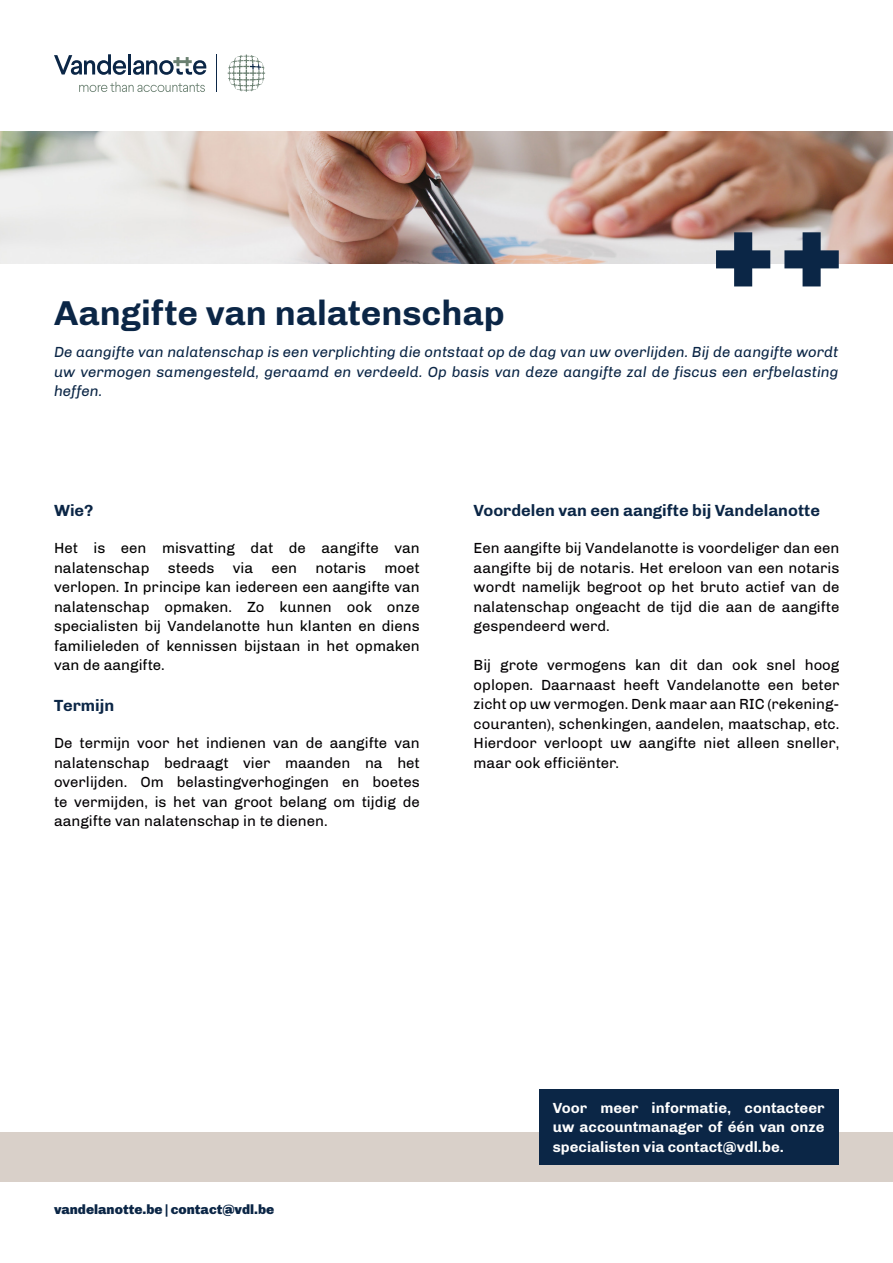
<style>
.page{position:relative;width:893px;height:1263px;background:#fff}
.page>*{position:absolute;margin:0;border:0;box-sizing:border-box;transform-origin:0 0}
.Titel{font:700 35.4px "Chivo";color:#0b2646}
.Ondertitel{font:700 16.5px "Chivo";color:#0b2646}
.Copy{font:15px/19.5px "Chivo";color:#030003;text-align:justify}
.Copy-2{font:15px/19.5px "Chivo";color:#000001;text-align:justify}
.Inleiding{font:italic 15px/19.5px "Chivo";color:#0b2646;text-align:justify}
.Kader{font:700 15px/19.5px "Chivo";color:#fff;text-align:justify}
.t1{font:900 13.5px "Chivo";color:#0b2646}
</style>
<div class="page">
<svg style="left:228px;top:54px;width:38px;height:38px"></svg>
<svg style="left:79px;top:82px;width:126px;height:10px"></svg>
<svg style="left:54px;top:54px;width:72px;height:21px"></svg>
<hr style="left:128px;top:54px;width:3px;height:20px;background:#0b2646">
<svg style="left:133px;top:57px;width:73px;height:18px"></svg>
<hr style="left:217px;top:54px;width:1px;height:38px;background:#0b2646">
<div style="left:0;top:1132px;width:893px;height:50px;background:#d9d0c9"></div>
<img style="left:0;top:132px;width:893px;height:132px">
<svg style="left:784px;top:232px;width:55px;height:54px"></svg>
<svg style="left:716px;top:232px;width:54px;height:54px"></svg>
<div style="left:539px;top:1089px;width:299px;height:76px;background:#0b2646"></div>
<p class="Titel" style="left:54px;top:292px;width:452px">Aangifte van nalatenschap</p>
<p class="Inleiding" style="left:54px;top:343px;width:786px">De aangifte van nalatenschap is een verplichting die ontstaat op de dag van uw overlijden. Bij de aangifte wordt uw vermogen samengesteld, geraamd en verdeeld. Op basis van deze aangifte zal de fiscus een erfbelasting heffen.</p>
<p class="Ondertitel" style="left:54px;top:500px;width:41px">Wie?</p>
<p class="Copy-2" style="left:54px;top:538px;width:367px">Het is een misvatting dat de aangifte van nalatenschap steeds via een notaris moet verlopen. In principe kan iedereen een aangifte van nalatenschap opmaken. Zo kunnen ook onze specialisten bij Vandelanotte hun klanten en diens familieleden of kennissen bijstaan in het opmaken van de aangifte.</p>
<p class="Ondertitel" style="left:54px;top:695px;width:62px">Termijn</p>
<p class="Copy" style="left:54px;top:733px;width:367px">De termijn voor het indienen van de aangifte van nalatenschap bedraagt vier maanden na het overlijden. Om belastingverhogingen en boetes te vermijden, is het van groot belang om tijdig de aangifte van nalatenschap in te dienen.</p>
<p class="Ondertitel" style="left:474px;top:500px;width:348px">Voordelen van een aangifte bij Vandelanotte</p>
<p class="Copy" style="left:474px;top:538px;width:367px">Een aangifte bij Vandelanotte is voordeliger dan een aangifte bij de notaris. Het ereloon van een notaris wordt namelijk begroot op het bruto actief van de nalatenschap ongeacht de tijd die aan de aangifte gespendeerd werd.</p>
<p class="Copy" style="left:474px;top:655px;width:367px">Bij grote vermogens kan dit dan ook snel hoog oplopen. Daarnaast heeft Vandelanotte een beter zicht op uw vermogen. Denk maar aan RIC (rekening&shy;couranten), schenkingen, aandelen, maatschap, etc.<br>Hierdoor verloopt uw aangifte niet alleen sneller, maar ook efficiënter.</p>
<p class="t1" style="left:54px;top:1202px;width:222px">vandelanotte.be | contact@vdl.be</p>
<p class="Kader" style="left:553px;top:1098px;width:273px">Voor meer informatie, contacteer uw accountmanager of één van onze specialisten via contact@vdl.be.</p>
</div>
